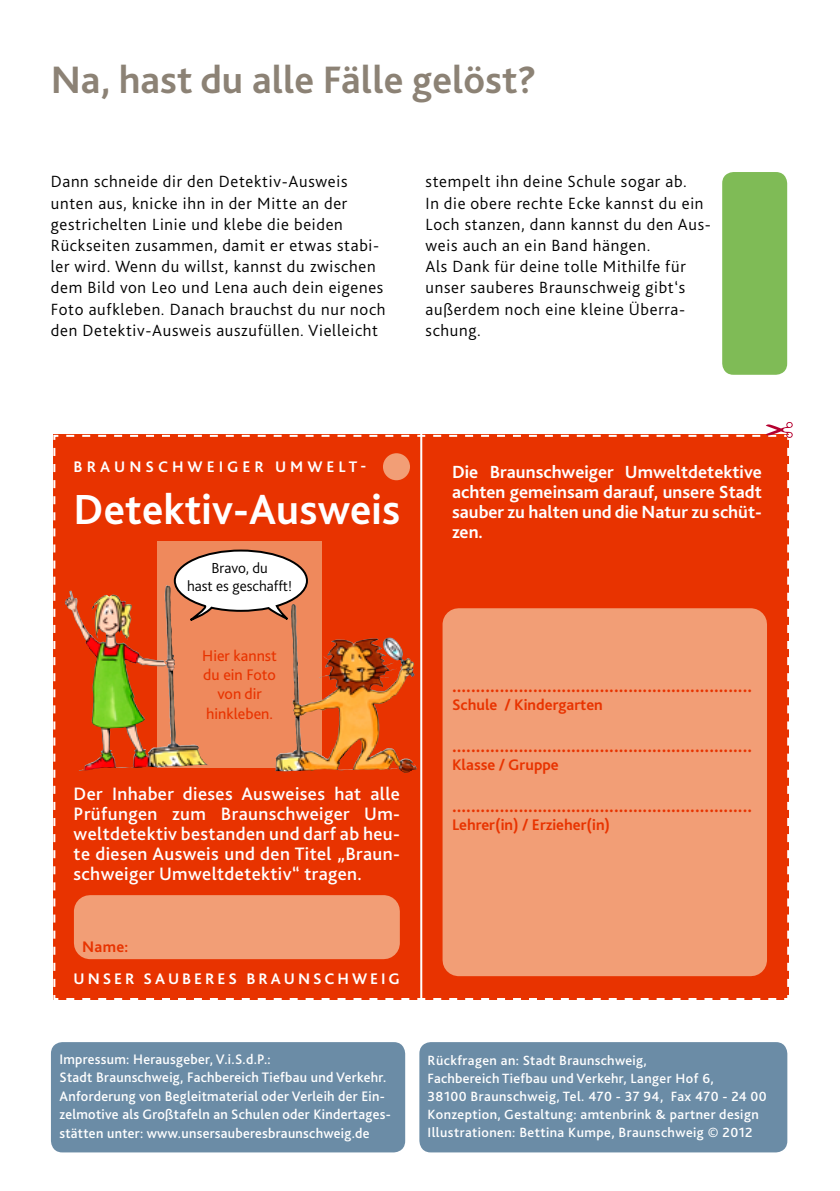
<style>
.page{position:relative;width:840px;height:1191px;background:#fff}
.page>*{position:absolute;margin:0;border:0;box-sizing:border-box;transform-origin:0 0}
.t1{font:700 44px "Bliss 2";letter-spacing:.005em;color:#fff}
.t2{font:700 40px "Bliss 2";color:#8c8275}
.t3{font:700 20px "Bliss 2";color:#e83300}
.t4{font:500 18.8px/20px "Bliss 2";letter-spacing:.02em;color:#fff;text-align:justify}
.t5{font:700 18.4px/20px "Bliss 2";color:#fff;text-align:justify}
.t6{font:300 17px/21.2px "Bliss 2";letter-spacing:.04em;color:#000}
.t7{font:700 16px "Bliss 2";color:#e83300}
.t8{font:700 16px "Bliss 2";color:#fff}
.t9{font:16px/19.2px "Bliss 2";color:#e83300;text-align:center}
.t10{font:300 15.2px/18px "Bliss 2";color:#000;text-align:center}
.t11{font:500 14.4px/18.6px "Bliss 2";letter-spacing:.02em;color:#fff}
.t12{font:500 14px/18px "Bliss 2";letter-spacing:.03em;color:#fff}
</style>
<div class="page">
<div style="left:419px;top:1042px;width:367px;height:110px;background:#6b8ca6;border-radius:12px"></div>
<div style="left:721px;top:172px;width:65px;height:203px;background:#7fbb56;border-radius:11px"></div>
<div style="left:51px;top:1042px;width:354px;height:110px;background:#6b8ca6;border-radius:12px"></div>
<div style="left:53px;top:434px;width:736px;height:566px;background:#e83300"></div>
<hr style="left:420px;top:434px;width:2px;height:565px;background:#fff">
<div style="left:442px;top:608px;width:324px;height:368px;background:#f29e76"></div>
<div style="left:383px;top:453px;width:27px;height:27px;background:#f29e76;border-radius:50%"></div>
<div style="left:157px;top:541px;width:165px;height:227px;background:#ef895c"></div>
<div style="left:74px;top:895px;width:325px;height:64px;background:#f29e76"></div>
<svg style="left:62px;top:422px;width:730px;height:16px"></svg>
<svg style="left:173px;top:549px;width:135px;height:72px"></svg>
<img style="left:65px;top:585px;width:102px;height:79px">
<img style="left:275px;top:604px;width:141px;height:169px">
<h2 class="t2" style="left:51px;top:55px;width:487px">Na, hast du alle Fälle gelöst?</h2>
<p class="t6" style="left:51px;top:171px;width:336px">Dann schneide dir den Detektiv-Ausweis unten aus, knicke ihn in der Mitte an der gestrichelten Linie und klebe die beiden Rückseiten zusammen, damit er etwas stabi&shy;ler wird. Wenn du willst, kannst du zwischen dem Bild von Leo und Lena auch dein eigenes Foto aufkleben. Danach brauchst du nur noch den Detektiv-Ausweis auszufüllen. Vielleicht</p>
<p class="t6" style="left:425px;top:171px;width:287px">stempelt ihn deine Schule sogar ab.<br>In die obere rechte Ecke kannst du ein<br>Loch stanzen, dann kannst du den Aus&shy;weis auch an ein Band hängen.<br>Als Dank für deine tolle Mithilfe für unser sauberes Braunschweig gibt‘s außerdem noch eine kleine Überra&shy;schung.</p>
<p class="t8" style="left:74px;top:457px;width:15px">braunschweig</p>
<p class="t8" style="left:242px;top:457px;width:62px">ER Umwelt</p>
<p class="t8" style="left:360px;top:457px;width:7px">-</p>
<h1 class="t1" style="left:74px;top:482px;width:328px">Detektiv-Ausweis</h1>
<p class="t10" style="left:187px;top:559px;width:107px">Bravo, du<br>hast es geschafft!</p>
<p class="t9" style="left:202px;top:645px;width:76px">Hier kannst du ein Foto von dir hinkleben.</p>
<p class="t4" style="left:74px;top:783px;width:328px">Der Inhaber dieses Ausweises hat alle Prüfungen zum Braunschweiger Um&shy;weltdetektiv bestanden und darf ab heu&shy;te diesen Ausweis und den Titel „Braun&shy;schweiger Umweltdetektiv“ tragen.</p>
<p class="t7" style="left:82px;top:936px;width:48px">Name:</p>
<p class="t8" style="left:74px;top:969px;width:13px">unsersauberesbraunschweig</p>
<p class="t5" style="left:452px;top:461px;width:311px">Die Braunschweiger Umweltdetektive achten gemeinsam darauf, unsere Stadt sauber zu halten und die Natur zu schüt&shy;zen.</p>
<p class="t3" style="left:452px;top:673px;width:301px">...............................................................</p>
<p class="t7" style="left:452px;top:695px;width:152px">Schule / Kindergarten</p>
<p class="t3" style="left:452px;top:733px;width:301px">...............................................................</p>
<p class="t7" style="left:452px;top:755px;width:108px">Klasse / Gruppe</p>
<p class="t3" style="left:452px;top:793px;width:301px">...............................................................</p>
<p class="t7" style="left:452px;top:815px;width:159px">Lehrer(in) / Erzieher(in)</p>
<p class="t11" style="left:59px;top:1049px;width:333px">Impressum: Herausgeber, V.i.S.d.P.:<br>Stadt Braunschweig, Fachbereich Tiefbau und Verkehr.<br>Anforderung von Begleitmaterial oder Verleih der Ein&shy;zelmotive als Großtafeln an Schulen oder Kindertages&shy;stätten unter: www.unsersauberesbraunschweig.de</p>
<p class="t12" style="left:427px;top:1050px;width:340px">Rückfragen an: Stadt Braunschweig,<br>Fachbereich Tiefbau und Verkehr, Langer Hof 6,<br>38100 Braunschweig, Tel. 470 - 37 94, Fax 470 - 24 00<br>Konzeption, Gestaltung: amtenbrink &amp; partner design Illustrationen: Bettina Kumpe, Braunschweig © 2012</p>
</div>
